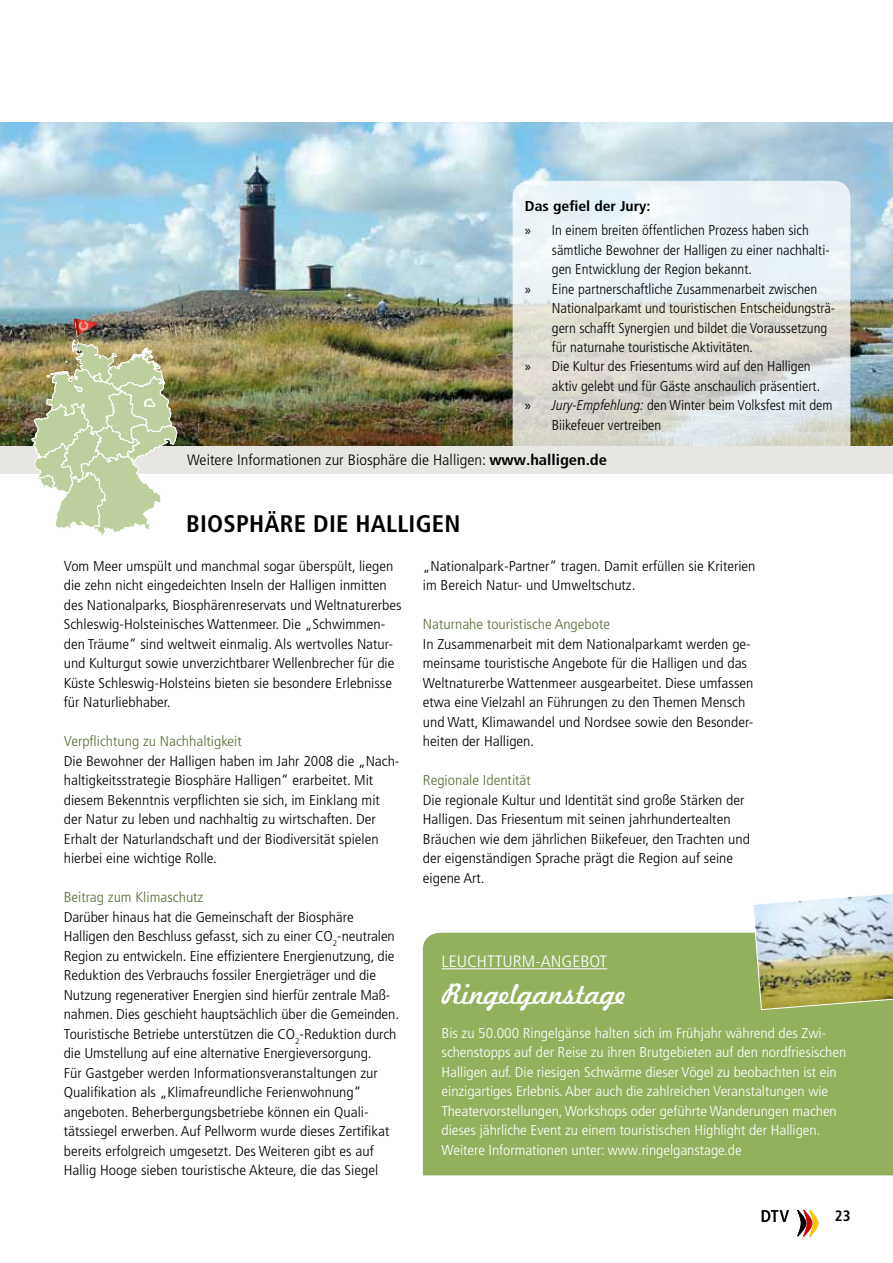
<style>
.page{position:relative;width:893px;height:1263px;background:#fff}
.page>*{position:absolute;margin:0;border:0;box-sizing:border-box;transform-origin:0 0}
.t1{font:27px "Freehand 521 BT Regular C";color:#fff}
.t2{font:700 condensed 24px "Frutiger LT Pro";letter-spacing:.01em;color:#000}
.t3{font:300 condensed 16.5px "Frutiger LT Pro";color:#fff;scale:1.1 1}
.t4{font:300 condensed 15px "Frutiger LT Pro";color:#000;scale:1.1 1}
.t5{font:700 condensed 15px "Frutiger LT Pro";color:#000}
.t6{font:300 condensed 14.25px/19.5px "Frutiger LT Pro";color:#000;scale:1.1 1}
.t7{font:300 condensed 14.25px/23.7px "Frutiger LT Pro";color:#000}
.t8{font:300 condensed 14.25px/19.5px "Frutiger LT Pro";letter-spacing:-.005em;color:#fff;scale:1.1 1}
.t9{font:300 condensed 14.25px "Frutiger LT Pro";color:#596e39;scale:1.1 1}
.s1{font-weight:700}
.s2{font-family:"Myriad Pro";font-weight:400;font-stretch:normal}
.s3{font-style:italic}
</style>
<div class="page">
<div style="left:423px;top:933px;width:470px;height:242px;background:#93b05d"></div>
<hr style="left:442px;top:968px;width:165px;height:1px;background:#fff">
<img style="left:0;top:122px;width:893px;height:324px">
<svg style="left:513px;top:181px;width:337px;height:316px"></svg>
<img style="left:752px;top:894px;width:141px;height:116px">
<div style="left:0;top:446px;width:893px;height:27px;background:#e8e6e3"></div>
<svg style="left:762px;top:1210px;width:27px;height:12px"></svg>
<svg style="left:797px;top:1210px;width:21px;height:26px"></svg>
<img style="left:32px;top:319px;width:145px;height:217px">
<p class="t7" style="left:525px;top:195px;width:285px"><span class="s1">Das gefiel der Jury:<br></span><span class="s2">»</span> In einem breiten öffentlichen Prozess haben sich</p>
<p class="t7" style="left:552px;top:238px;width:279px">sämtliche Bewohner der Halligen zu einer nachhalti-</p>
<p class="t7" style="left:552px;top:257px;width:202px">gen Entwicklung der Region bekannt.</p>
<p class="t7" style="left:525px;top:277px;width:294px"><span class="s2">»</span> Eine partnerschaftliche Zusammenarbeit zwischen</p>
<p class="t7" style="left:552px;top:296px;width:285px">Nationalparkamt und touristischen Entscheidungsträ-</p>
<p class="t7" style="left:552px;top:316px;width:277px">gern schafft Synergien und bildet die Voraussetzung</p>
<p class="t7" style="left:552px;top:335px;width:203px">für naturnahe touristische Aktivitäten.</p>
<p class="t7" style="left:525px;top:355px;width:287px"><span class="s2">»</span> Die Kultur des Friesentums wird auf den Halligen</p>
<p class="t7" style="left:552px;top:374px;width:270px">aktiv gelebt und für Gäste anschaulich präsentiert.</p>
<p class="t7" style="left:525px;top:394px;width:309px"><span class="s2">»</span> <span class="s3">Jury-Empfehlung:</span> den Winter beim Volksfest mit dem</p>
<p class="t7" style="left:552px;top:413px;width:111px">Biikefeuer vertreiben</p>
<p class="t4" style="left:187px;top:451px;width:383px">Weitere Informationen zur Biosphäre die Halligen: <span class="s1">www.halligen.de</span></p>
<h2 class="t2" style="left:186px;top:509px;width:93px">Biosphäre</h2>
<h2 class="t2" style="left:313px;top:509px;width:12px">DIe</h2>
<h2 class="t2" style="left:355px;top:509px;width:107px">Halligen</h2>
<p class="t6" style="left:64px;top:556px;width:309px">Vom Meer umspült und manchmal sogar überspült, liegen die zehn nicht eingedeichten Inseln der Halligen inmitten des Nationalparks, Biosphärenreservats und Weltnaturerbes Schleswig-Holsteinisches Wattenmeer. Die „Schwimmen&shy;den Träume“ sind weltweit einmalig. Als wertvolles Natur&shy;und Kulturgut sowie unverzichtbarer Wellenbrecher für die Küste Schleswig-Holsteins bieten sie besondere Erlebnisse für Naturliebhaber.</p>
<p class="t9" style="left:64px;top:733px;width:163px">Verpflichtung zu Nachhaltigkeit</p>
<p class="t6" style="left:64px;top:751px;width:307px">Die Bewohner der Halligen haben im Jahr 2008 die „Nach&shy;haltigkeitsstrategie Biosphäre Halligen“ erarbeitet. Mit diesem Bekenntnis verpflichten sie sich, im Einklang mit der Natur zu leben und nachhaltig zu wirtschaften. Der Erhalt der Naturlandschaft und der Biodiversität spielen hierbei eine wichtige Rolle.</p>
<p class="t9" style="left:64px;top:889px;width:128px">Beitrag zum Klimaschutz</p>
<p class="t6" style="left:64px;top:907px;width:306px">Darüber hinaus hat die Gemeinschaft der Biosphäre Halligen den Beschluss gefasst, sich zu einer CO <sub>2</sub>-neutralen Region zu entwickeln. Eine effizientere Energienutzung, die Reduktion des Verbrauchs fossiler Energieträger und die Nutzung regenerativer Energien sind hierfür zentrale Maß&shy;nahmen. Dies geschieht hauptsächlich über die Gemeinden.<br>Touristische Betriebe unterstützen die CO <sub>2</sub>-Reduktion durch die Umstellung auf eine alternative Energieversorgung.<br>Für Gastgeber werden Informationsveranstaltungen zur Qualifikation als „Klimafreundliche Ferienwohnung“ angeboten. Beherbergungsbetriebe können ein Quali&shy;tätssiegel erwerben. Auf Pellworm wurde dieses Zertifikat bereits erfolgreich umgesetzt. Des Weiteren gibt es auf Hallig Hooge sieben touristische Akteure, die das Siegel</p>
<p class="t6" style="left:423px;top:556px;width:304px">„Nationalpark-Partner“ tragen. Damit erfüllen sie Kriterien im Bereich Natur- und Umweltschutz.</p>
<p class="t9" style="left:423px;top:616px;width:172px">Naturnahe touristische Angebote</p>
<p class="t6" style="left:423px;top:634px;width:302px">In Zusammenarbeit mit dem Nationalparkamt werden ge&shy;meinsame touristische Angebote für die Halligen und das Weltnaturerbe Wattenmeer ausgearbeitet. Diese umfassen etwa eine Vielzahl an Führungen zu den Themen Mensch und Watt, Klimawandel und Nordsee sowie den Besonder&shy;heiten der Halligen.</p>
<p class="t9" style="left:423px;top:772px;width:100px">Regionale Identität</p>
<p class="t6" style="left:423px;top:790px;width:299px">Die regionale Kultur und Identität sind große Stärken der Halligen. Das Friesentum mit seinen jahrhundertealten Bräuchen wie dem jährlichen Biikefeuer, den Trachten und der eigenständigen Sprache prägt die Region auf seine eigene Art.</p>
<p class="t3" style="left:442px;top:952px;width:51px">Leuchtturm</p>
<p class="t3" style="left:535px;top:952px;width:15px">-Ang</p>
<p class="t3" style="left:572px;top:952px;width:31px">ebot</p>
<h1 class="t1" style="left:442px;top:976px;width:185px">Ringelganstage</h1>
<p class="t8" style="left:442px;top:1023px;width:369px">Bis zu 50.000 Ringelgänse halten sich im Frühjahr während des Zwi&shy;schenstopps auf der Reise zu ihren Brutgebieten auf den nordfriesischen Halligen auf. Die riesigen Schwärme dieser Vögel zu beobachten ist ein einzigartiges Erlebnis. Aber auch die zahlreichen Veranstaltungen wie Theatervorstellungen, Workshops oder geführte Wanderungen machen dieses jährliche Event zu einem touristischen H ighlight der Halligen.<br>Weitere Informationen unter: www.ringelganstage.de</p>
<p class="t5" style="left:835px;top:1207px;width:17px">23</p>
</div>
